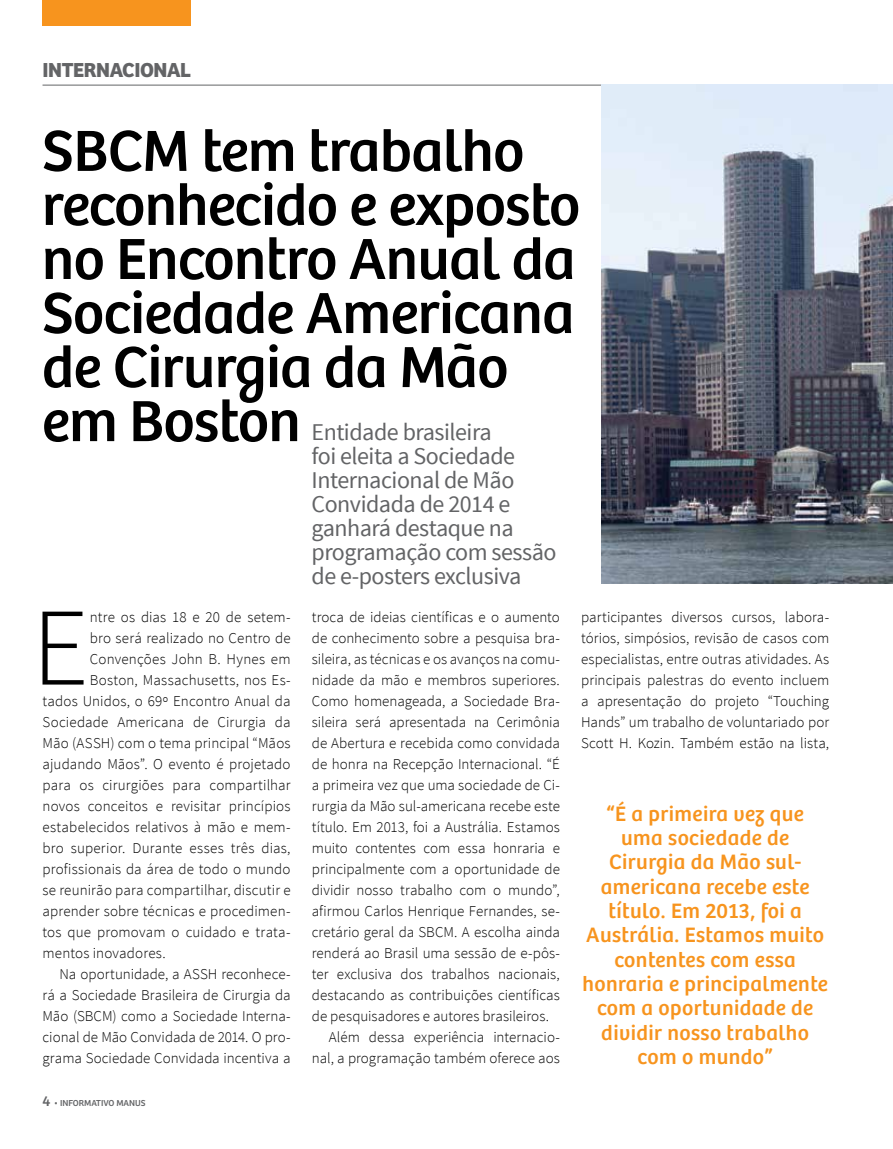
<style>
.page{position:relative;width:893px;height:1149px;background:#fff}
.page>*{position:absolute;margin:0;border:0;box-sizing:border-box;transform-origin:0 0}
.t1{font:300 110.55px "Source Sans Pro";color:#000}
.t2{font:60px/54px "Bree";letter-spacing:-.01em;color:#000}
.t3{font:24px/24px "Source Sans Pro";letter-spacing:-.02em;color:#636466}
.t4{font:21.6px/24.3px "Bree";letter-spacing:.02em;color:#f7941e;text-align:center}
.t5{font:700 21px "Bree";letter-spacing:-.02em;color:#636466}
.t6{font:300 15px/21px "Source Sans Pro";letter-spacing:.005em;color:#000;text-align:justify}
.t7{font:9px "Bree";color:#636466}
.s1{font-size:15px}
</style>
<div class="page">
<hr style="left:43px;top:85px;width:850px;height:1px;background:#636466">
<div style="left:43px;top:0;width:148px;height:26px;background:#f7941e"></div>
<img style="left:601px;top:85px;width:292px;height:498px">
<h3 class="t5" style="left:43px;top:57px;width:150px">INTERNACIONAL</h3>
<h2 class="t2" style="left:42px;top:125px;width:540px">SBCM tem trabalho reconhecido e exposto no Encontro Anual da<br>Sociedade Americana de Cirurgia da Mão em Boston</h2>
<h3 class="t3" style="left:312px;top:420px;width:247px">Entidade brasileira<br>foi eleita a Sociedade<br>Internacional de Mão<br>Convidada de 2014 e ganhará destaque na programação com sessão de e-posters exclusiva</h3>
<h1 class="t1" style="left:32px;top:580px;width:58px">E</h1>
<p class="t6" style="left:90px;top:606px;width:202px">ntre os dias 18 e 20 de setem-</p>
<p class="t6" style="left:90px;top:627px;width:202px">bro será realizado no Centro de</p>
<p class="t6" style="left:90px;top:648px;width:202px">Convenções John B. Hynes em</p>
<p class="t6" style="left:90px;top:669px;width:202px">Boston, Massachusetts, nos Es-</p>
<p class="t6" style="left:43px;top:690px;width:249px">tados Unidos, o 69º Encontro Anual da</p>
<p class="t6" style="left:43px;top:711px;width:250px">Sociedade Americana de Cirurgia da</p>
<p class="t6" style="left:43px;top:732px;width:250px">Mão (ASSH) com o tema principal “Mãos</p>
<p class="t6" style="left:43px;top:753px;width:250px">ajudando Mãos”. O evento é projetado</p>
<p class="t6" style="left:43px;top:774px;width:250px">para os cirurgiões para compartilhar</p>
<p class="t6" style="left:43px;top:795px;width:250px">novos conceitos e revisitar princípios</p>
<p class="t6" style="left:43px;top:816px;width:250px">estabelecidos relativos à mão e mem-</p>
<p class="t6" style="left:43px;top:837px;width:250px">bro superior. Durante esses três dias,</p>
<p class="t6" style="left:43px;top:858px;width:250px">profissionais da área de todo o mundo</p>
<p class="t6" style="left:43px;top:879px;width:250px">se reunirão para compartilhar, discutir e</p>
<p class="t6" style="left:43px;top:900px;width:250px">aprender sobre técnicas e procedimen-</p>
<p class="t6" style="left:43px;top:921px;width:250px">tos que promovam o cuidado e trata-</p>
<p class="t6" style="left:43px;top:942px;width:125px">mentos inovadores.</p>
<p class="t6" style="left:60px;top:963px;width:233px">Na oportunidade, a ASSH reconhece-</p>
<p class="t6" style="left:43px;top:984px;width:250px">rá a Sociedade Brasileira de Cirurgia da</p>
<p class="t6" style="left:43px;top:1005px;width:250px">Mão (SBCM) como a Sociedade Interna-</p>
<p class="t6" style="left:43px;top:1026px;width:250px">cional de Mão Convidada de 2014. O pro-</p>
<p class="t6" style="left:43px;top:1047px;width:250px">grama Sociedade Convidada incentiva a</p>
<p class="t7" style="left:43px;top:1097px;width:105px"><span class="s1">4</span> • INFORMATIVO MANUS</p>
<p class="t6" style="left:312px;top:606px;width:250px">troca de ideias científicas e o aumento</p>
<p class="t6" style="left:312px;top:627px;width:250px">de conhecimento sobre a pesquisa bra-</p>
<p class="t6" style="left:312px;top:648px;width:250px">sileira, as técnicas e os avanços na comu-</p>
<p class="t6" style="left:312px;top:669px;width:249px">nidade da mão e membros superiores.</p>
<p class="t6" style="left:312px;top:690px;width:250px">Como homenageada, a Sociedade Bra-</p>
<p class="t6" style="left:312px;top:711px;width:250px">sileira será apresentada na Cerimônia</p>
<p class="t6" style="left:312px;top:732px;width:250px">de Abertura e recebida como convidada</p>
<p class="t6" style="left:312px;top:753px;width:250px">de honra na Recepção Internacional. “É</p>
<p class="t6" style="left:312px;top:774px;width:250px">a primeira vez que uma sociedade de Ci-</p>
<p class="t6" style="left:312px;top:795px;width:250px">rurgia da Mão sul-americana recebe este</p>
<p class="t6" style="left:312px;top:816px;width:250px">título. Em 2013, foi a Austrália. Estamos</p>
<p class="t6" style="left:312px;top:837px;width:250px">muito contentes com essa honraria e</p>
<p class="t6" style="left:312px;top:858px;width:250px">principalmente com a oportunidade de</p>
<p class="t6" style="left:312px;top:879px;width:250px">dividir nosso trabalho com o mundo”,</p>
<p class="t6" style="left:312px;top:900px;width:250px">afirmou Carlos Henrique Fernandes, se-</p>
<p class="t6" style="left:312px;top:921px;width:250px">cretário geral da SBCM. A escolha ainda</p>
<p class="t6" style="left:312px;top:942px;width:250px">renderá ao Brasil uma sessão de e-pôs-</p>
<p class="t6" style="left:312px;top:963px;width:250px">ter exclusiva dos trabalhos nacionais,</p>
<p class="t6" style="left:312px;top:984px;width:250px">destacando as contribuições científicas</p>
<p class="t6" style="left:312px;top:1005px;width:239px">de pesquisadores e autores brasileiros.</p>
<p class="t6" style="left:329px;top:1026px;width:233px">Além dessa experiência internacio-</p>
<p class="t6" style="left:312px;top:1047px;width:250px">nal, a programação também oferece aos</p>
<p class="t6" style="left:581px;top:606px;width:250px">participantes diversos cursos, labora&shy;tórios, simpósios, revisão de casos com especialistas, entre outras atividades. As principais palestras do evento incluem a apresentação do projeto “Touching Hands” um trabalho de voluntariado por Scott H. Kozin. Também estão na lista,</p>
<h3 class="t4" style="left:582px;top:801px;width:247px">“É a primeira vez que<br>uma sociedade de<br>Cirurgia da Mão sul&shy;americana recebe este título. Em 2013, foi a<br>Austrália. Estamos muito contentes com essa honraria e principalmente com a oportunidade de dividir nosso trabalho com o mundo”</h3>
</div>
